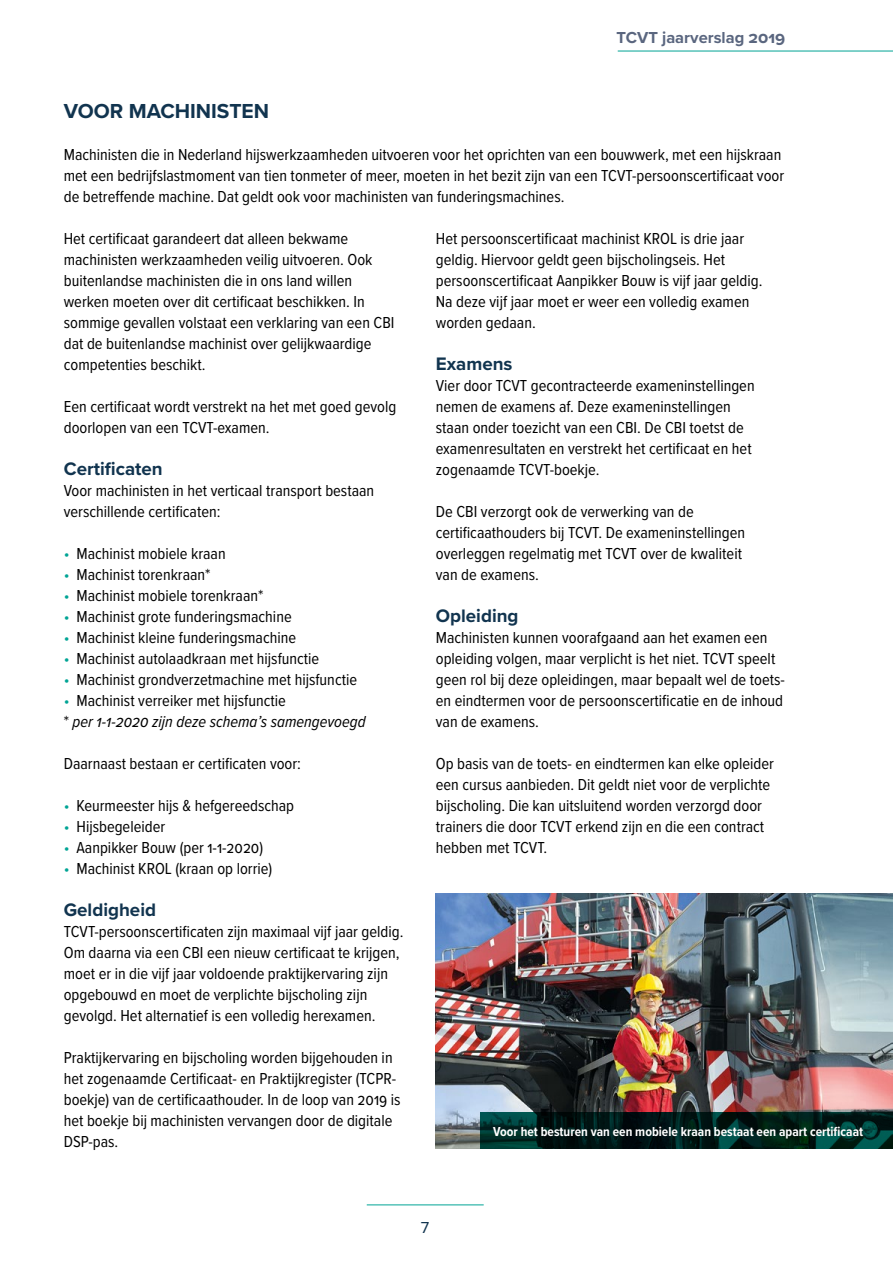
<style>
.page{position:relative;width:893px;height:1263px;background:#fff}
.page>*{position:absolute;margin:0;border:0;box-sizing:border-box;transform-origin:0 0}
.t1{font:700 21px "Proxima Nova";color:#11344f}
.t2{font:700 18.75px "Proxima Nova";color:#11344f}
.t3{font:16.5px/21px "Proxima Nova Cond";color:#000}
.t4{font:italic 16.5px/21px "Proxima Nova Cond";color:#000}
.t5{font:700 16.5px "Proxima Nova";color:#5a667f}
.t6{font:16.5px "Proxima Nova";color:#11344f}
.t7{font:700 13.5px "Proxima Nova Cond";color:#fff}
.s1{color:#00a495}
.s2{font-style:normal;color:#00a495}
.s3{font-style:normal}
</style>
<div class="page">
<hr style="left:618px;top:51px;width:275px;height:1px;background:#00a495">
<hr style="left:367px;top:1204px;width:117px;height:1px;background:#00a495">
<img style="left:436px;top:893px;width:457px;height:255px">
<svg style="left:480px;top:1112px;width:413px;height:36px;background:#00221e"></svg>
<p class="t5" style="left:617px;top:25px;width:170px">TCVT jaarverslag 2019</p>
<p class="t1" style="left:64px;top:96px;width:207px">VOOR MACHINISTEN</p>
<p class="t3" style="left:64px;top:144px;width:722px">Machinisten die in Nederland hijswerkzaamheden uitvoeren voor het oprichten van een bouwwerk, met een hijskraan met een bedrijfslastmoment van tien tonmeter of meer, moeten in het bezit zijn van een TCVT-persoonscertificaat voor de betreffende machine. Dat geldt ook voor machinisten van funderingsmachines.</p>
<p class="t3" style="left:436px;top:228px;width:328px">Het persoonscertificaat machinist KROL is drie jaar geldig. Hiervoor geldt geen bijscholingseis. Het persoonscertificaat Aanpikker Bouw is vijf jaar geldig.<br>Na deze vijf jaar moet er weer een volledig examen worden gedaan.</p>
<p class="t2" style="left:436px;top:350px;width:78px">Examens</p>
<p class="t3" style="left:436px;top:375px;width:320px">Vier door TCVT gecontracteerde exameninstellingen nemen de examens af. Deze exameninstellingen staan onder toezicht van een CBI. De CBI toetst de examenresultaten en verstrekt het certificaat en het zogenaamde TCVT-boekje.</p>
<p class="t3" style="left:436px;top:501px;width:311px">De CBI verzorgt ook de verwerking van de certificaathouders bij TCVT. De exameninstellingen overleggen regelmatig met TCVT over de kwaliteit van de examens.</p>
<p class="t2" style="left:436px;top:602px;width:84px">Opleiding</p>
<p class="t3" style="left:436px;top:627px;width:351px">Machinisten kunnen voorafgaand aan het examen een opleiding volgen, maar verplicht is het niet. TCVT speelt geen rol bij deze opleidingen, maar bepaalt wel de toets&shy;en eindtermen voor de persoonscertificatie en de inhoud van de examens.</p>
<p class="t3" style="left:436px;top:753px;width:340px">Op basis van de toets- en eindtermen kan elke opleider een cursus aanbieden. Dit geldt niet voor de verplichte bijscholing. Die kan uitsluitend worden verzorgd door trainers die door TCVT erkend zijn en die een contract hebben met TCVT.</p>
<p class="t3" style="left:64px;top:228px;width:332px">Het certificaat garandeert dat alleen bekwame machinisten werkzaamheden veilig uitvoeren. Ook buitenlandse machinisten die in ons land willen werken moeten over dit certificaat beschikken. In sommige gevallen volstaat een verklaring van een CBI dat de buitenlandse machinist over gelijkwaardige competenties beschikt.</p>
<p class="t3" style="left:64px;top:396px;width:334px">Een certificaat wordt verstrekt na het met goed gevolg doorlopen van een TCVT-examen.</p>
<p class="t2" style="left:64px;top:455px;width:101px">Certificaten</p>
<p class="t3" style="left:64px;top:480px;width:312px">Voor machinisten in het verticaal transport bestaan verschillende certificaten:</p>
<p class="t3" style="left:64px;top:543px;width:163px"><span class="s1">•</span> Machinist mobiele kraan</p>
<p class="t3" style="left:64px;top:564px;width:148px"><span class="s1">•</span> Machinist torenkraan*</p>
<p class="t3" style="left:64px;top:585px;width:201px"><span class="s1">•</span> Machinist mobiele torenkraan*</p>
<p class="t3" style="left:64px;top:606px;width:229px"><span class="s1">•</span> Machinist grote funderingsmachine</p>
<p class="t3" style="left:64px;top:627px;width:234px"><span class="s1">•</span> Machinist kleine funderingsmachine</p>
<p class="t3" style="left:64px;top:648px;width:257px"><span class="s1">•</span> Machinist autolaadkraan met hijsfunctie</p>
<p class="t3" style="left:64px;top:669px;width:295px"><span class="s1">•</span> Machinist grondverzetmachine met hijsfunctie</p>
<p class="t4" style="left:64px;top:690px;width:303px"><span class="s2">•</span> <span class="s3">Machinist verreiker met hijsfunctie<br>*</span> per 1-1-2020 zijn deze schema’s samengevoegd</p>
<p class="t3" style="left:64px;top:753px;width:239px">Daarnaast bestaan er certificaten voor:</p>
<p class="t3" style="left:64px;top:795px;width:232px"><span class="s1">•</span> Keurmeester hijs &amp; hefgereedschap</p>
<p class="t3" style="left:64px;top:816px;width:103px"><span class="s1">•</span> Hijsbegeleider</p>
<p class="t3" style="left:64px;top:837px;width:201px"><span class="s1">•</span> Aanpikker Bouw (per 1-1-2020)</p>
<p class="t3" style="left:64px;top:858px;width:210px"><span class="s1">•</span> Machinist KROL (kraan op lorrie)</p>
<p class="t2" style="left:64px;top:896px;width:94px">Geldigheid</p>
<p class="t3" style="left:64px;top:921px;width:341px">TCVT-persoonscertificaten zijn maximaal vijf jaar geldig.<br>Om daarna via een CBI een nieuw certificaat te krijgen, moet er in die vijf jaar voldoende praktijkervaring zijn opgebouwd en moet de verplichte bijscholing zijn gevolgd. Het alternatief is een volledig herexamen.</p>
<p class="t3" style="left:64px;top:1047px;width:338px">Praktijkervaring en bijscholing worden bijgehouden in het zogenaamde Certificaat- en Praktijkregister (TCPR&shy;boekje) van de certificaathouder. In de loop van 2019 is het boekje bij machinisten vervangen door de digitale DSP-pas.</p>
<p class="t7" style="left:493px;top:1121px;width:371px">Voor het besturen van een mobiele kraan bestaat een apart certificaat</p>
<p class="t6" style="left:421px;top:1215px;width:10px">7</p>
</div>
